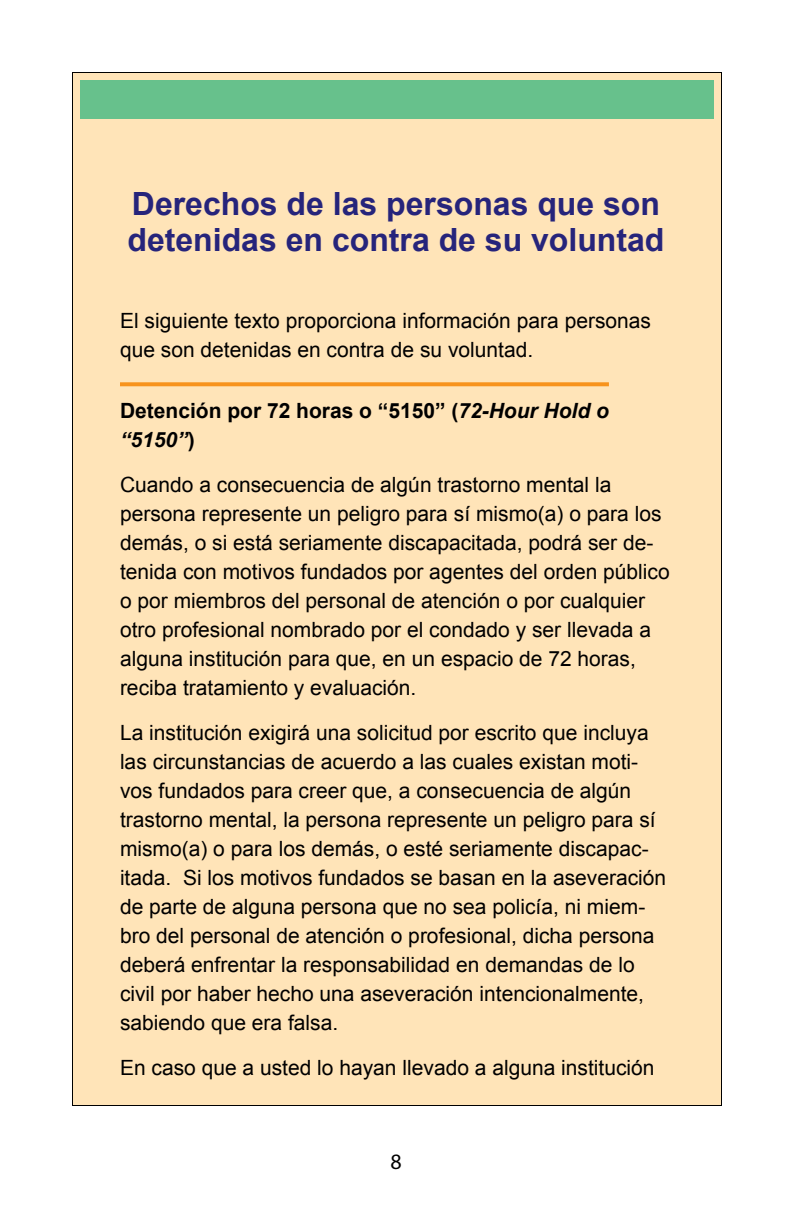
<style>
.page{position:relative;width:792px;height:1224px;background:#fff}
.page>*{position:absolute;margin:0;border:0;box-sizing:border-box;transform-origin:0 0}
.t1{font:700 32px/36px "Arial";color:#26247b}
.t2{font:21px/29px "Arial";color:#000}
.t3{font:700 21px/29px "Arial";color:#000}
.s1{font-style:italic}
</style>
<div class="page">
<div style="left:72px;top:72px;width:650px;height:1034px;background:#ffe4b8"></div>
<svg style="left:120px;top:382px;width:489px;height:4px;fill:#f7931d"></svg>
<div style="left:80px;top:80px;width:634px;height:39px;background:#67c18c"></div>
<h1 class="t1" style="left:128px;top:187px;width:539px">Derechos de las personas que son detenidas en contra de su voluntad</h1>
<p class="t2" style="left:120px;top:307px;width:533px">El siguiente texto proporciona información para personas que son detenidas en contra de su voluntad.</p>
<p class="t3" style="left:120px;top:397px;width:490px">Detención por 72 horas o “5150” (<span class="s1">72-Hour Hold o “5150”</span>)</p>
<p class="t2" style="left:120px;top:471px;width:551px">Cuando a consecuencia de algún trastorno mental la persona represente un peligro para sí mismo(a) o para los demás, o si está seriamente discapacitada, podrá ser de&shy;tenida con motivos fundados por agentes del orden público o por miembros del personal de atención o por cualquier otro profesional nombrado por el condado y ser llevada a alguna institución para que, en un espacio de 72 horas, reciba tratamiento y evaluación.</p>
<p class="t2" style="left:120px;top:719px;width:548px">La institución exigirá una solicitud por escrito que incluya las circunstancias de acuerdo a las cuales existan moti&shy;vos fundados para creer que, a consecuencia de algún trastorno mental, la persona represente un peligro para sí mismo(a) o para los demás, o esté seriamente discapac&shy;itada. Si los motivos fundados se basan en la aseveración de parte de alguna persona que no sea policía, ni miem&shy;bro del personal de atención o profesional, dicha persona deberá enfrentar la responsabilidad en demandas de lo civil por haber hecho una aseveración intencionalmente, sabiendo que era falsa.</p>
<p class="t2" style="left:120px;top:1054px;width:536px">En caso que a usted lo hayan llevado a alguna institución</p>
</div>
